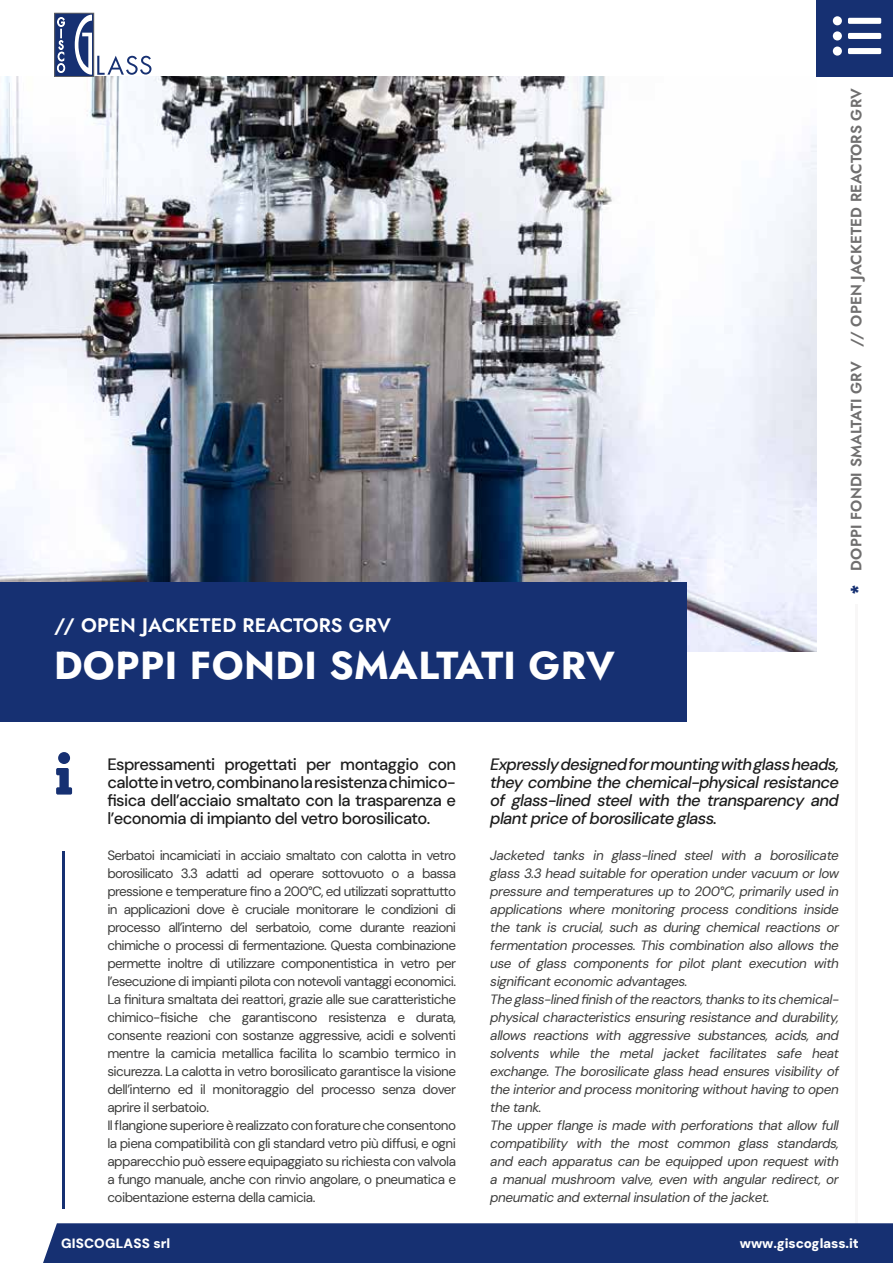
<style>
.page{position:relative;width:893px;height:1263px;background:#fff}
.page>*{position:absolute;margin:0;border:0;box-sizing:border-box;transform-origin:0 0}
.t1{font:700 39px "Jost";letter-spacing:.01em;color:#fff}
.t2{font:600 19.5px "Jost";letter-spacing:.01em;color:#fff}
.t3{font:500 16.5px/18px "DM Sans";letter-spacing:-.035em;color:#1d1d1d;text-align:justify}
.t4{font:italic 500 16.5px/18px "DM Sans";letter-spacing:-.04em;color:#1d1d1d;text-align:justify}
.t5{font:600 15px "Jost";letter-spacing:.01em;color:#706f6f}
.t6{font:13.5px/18px "DM Sans";letter-spacing:-.05em;color:#3c3c3b}
.t7{font:italic 13.5px/18px "DM Sans";letter-spacing:-.03em;color:#3c3c3b}
.t8{font:900 13.5px "DM Sans";letter-spacing:-.01em;color:#fff}
.t9{font:900 13.5px "DM Sans";letter-spacing:.01em;color:#fff}
.s1{font-weight:900;color:#163072}
</style>
<div class="page">
<img style="left:0;top:76px;width:817px;height:576px">
<hr style="left:855px;top:604px;width:2px;height:659px;background:#f8f7f7">
<div style="left:817px;top:0;width:76px;height:76px;background:#163072"></div>
<div style="left:0;top:582px;width:687px;height:139px;background:#163072"></div>
<svg style="left:56px;top:752px;width:16px;height:42px"></svg>
<div style="left:55px;top:13px;width:39px;height:63px;background:#163072"></div>
<div style="left:54px;top:13px;width:40px;height:63px;border:1px solid #646363"></div>
<svg style="left:75px;top:15px;width:76px;height:60px"></svg>
<svg style="left:57px;top:17px;width:8px;height:56px"></svg>
<div style="left:43px;top:1223px;width:850px;height:40px;background:#163072"></div>
<hr style="left:63px;top:852px;width:2px;height:357px;background:#163072">
<svg style="left:833px;top:16px;width:48px;height:40px"></svg>
<h2 class="t2" style="left:54px;top:612px;width:338px">// OPEN JACKETED REACTORS GRV</h2>
<h1 class="t1" style="left:54px;top:638px;width:562px">DOPPI FONDI SMALTATI GRV</h1>
<p class="t5" style="left:846px;top:594px;width:507px;rotate:-90deg"><span class="s1">*</span> DOPPI FONDI SMALTATI GRV // OPEN JACKETED REACTORS GRV</p>
<p class="t3" style="left:107px;top:755px;width:350px">Espressamenti progettati per montaggio con calotte in vetro, combinano la resistenza chimico&shy;fisica dell’acciaio smaltato con la trasparenza e l’economia di impianto del vetro borosilicato.</p>
<p class="t6" style="left:107px;top:846px;width:350px">Serbatoi incamiciati in acciaio smaltato con calotta in vetro borosilicato 3.3 adatti ad operare sottovuoto o a bassa pressione e temperature fino a 200°C, ed utilizzati soprattutto in applicazioni dove è cruciale monitorare le condizioni di processo all’interno del serbatoio, come durante reazioni chimiche o processi di fermentazione. Questa combinazione permette inoltre di utilizzare componentistica in vetro per l’esecuzione di impianti pilota con notevoli vantaggi economici.<br>La finitura smaltata dei reattori, grazie alle sue caratteristiche chimico-fisiche che garantiscono resistenza e durata, consente reazioni con sostanze aggressive, acidi e solventi mentre la camicia metallica facilita lo scambio termico in sicurezza. La calotta in vetro borosilicato garantisce la visione dell’interno ed il monitoraggio del processo senza dover aprire il serbatoio.<br>Il flangione superiore è realizzato con forature che consentono la piena compatibilità con gli standard vetro più diffusi, e ogni apparecchio può essere equipaggiato su richiesta con valvola a fungo manuale, anche con rinvio angolare, o pneumatica e coibentazione esterna della camicia.</p>
<p class="t4" style="left:490px;top:755px;width:350px">Expressly designed for mounting with glass heads, they combine the chemical-physical resistance of glass-lined steel with the transparency and plant price of borosilicate glass.</p>
<p class="t7" style="left:490px;top:846px;width:350px">Jacketed tanks in glass-lined steel with a borosilicate glass 3.3 head suitable for operation under vacuum or low pressure and temperatures up to 200°C, primarily used in applications where monitoring process conditions inside the tank is crucial, such as during chemical reactions or fermentation processes. This combination also allows the use of glass components for pilot plant execution with significant economic advantages.<br>The glass-lined finish of the reactors, thanks to its chemical&shy;physical characteristics ensuring resistance and durability, allows reactions with aggressive substances, acids, and solvents while the metal jacket facilitates safe heat exchange. The borosilicate glass head ensures visibility of the interior and process monitoring without having to open the tank.<br>The upper flange is made with perforations that allow full compatibility with the most common glass standards, and each apparatus can be equipped upon request with a manual mushroom valve, even with angular redirect, or pneumatic and external insulation of the jacket.</p>
<p class="t9" style="left:61px;top:1234px;width:111px">GISCOGLASS srl</p>
<p class="t8" style="left:740px;top:1234px;width:120px">www.giscoglass.it</p>
</div>
